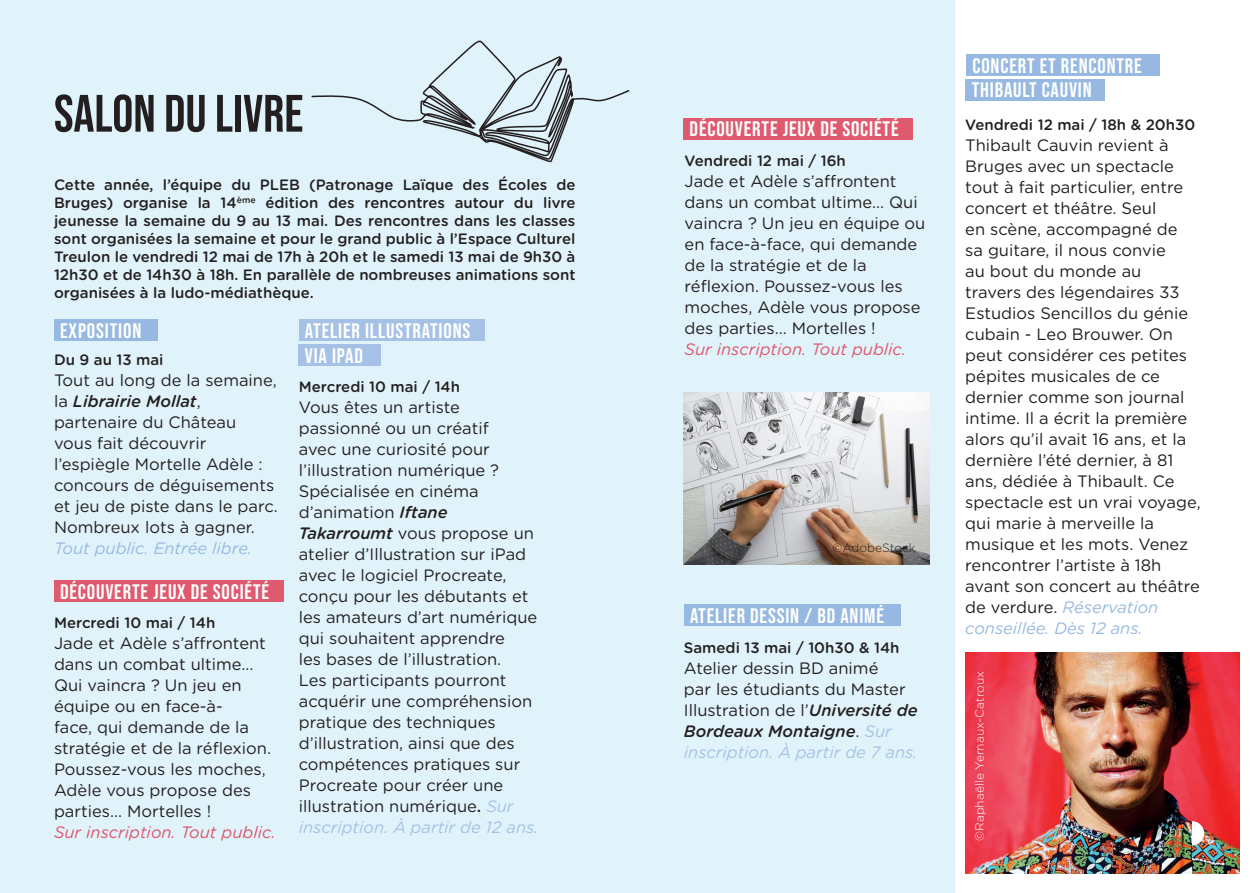
<style>
.page{position:relative;width:1259px;height:893px;background:#fff}
.page>*{position:absolute;margin:0;border:0;box-sizing:border-box;transform-origin:0 0}
.t1{font:52.5px "Bebas Neue";color:#231f20}
.t2{font:21px "Bebas Neue";letter-spacing:.04em;color:#fff}
.t3{font:16.5px/21px "Gotham Rounded";color:#231f20}
.t4{font:italic 16.5px "Gotham Rounded";color:#de546b}
.t5{font:500 15px/18px "Gotham Rounded";color:#231f20;text-align:justify}
.t6{font:300 12px "Gotham Rounded";color:#fff}
.t7{font:300 12px "Gotham Rounded";color:#231f20}
.t8{font:300 11.25px "Gotham Rounded";color:#fff}
.s1{font-weight:500;font-style:italic}
.s2{font-style:italic;color:#97b9e1}
.s3{font-weight:500}
.s4{font-style:italic;color:#a6c1e6}
</style>
<div class="page">
<div style="left:0;top:0;width:954px;height:893px;background:#e0f3fa"></div>
<img style="left:965px;top:653px;width:274px;height:221px">
<div style="left:966px;top:54px;width:193px;height:22px;background:#97b9e1"></div>
<div style="left:965px;top:79px;width:140px;height:21px;background:#97b9e1"></div>
<div style="left:299px;top:319px;width:185px;height:21px;background:#a6c1e6"></div>
<div style="left:299px;top:344px;width:82px;height:22px;background:#a6c1e6"></div>
<div style="left:684px;top:604px;width:216px;height:21px;background:#97b9e1"></div>
<svg style="left:311px;top:40px;width:319px;height:123px"></svg>
<div style="left:683px;top:118px;width:230px;height:21px;background:#e05a6f"></div>
<svg style="left:1192px;top:821px;width:12px;height:24px"></svg>
<div style="left:54px;top:319px;width:103px;height:21px;background:#97b9e1"></div>
<div style="left:54px;top:580px;width:230px;height:22px;background:#e05a6f"></div>
<img style="left:683px;top:392px;width:247px;height:172px">
<p class="t1" style="left:54px;top:84px;width:251px">SALON DU LIVRE</p>
<p class="t5" style="left:54px;top:175px;width:523px">Cette année, l’équipe du PLEB (Patronage Laïque des Écoles de Bruges) organise la 14<sup>ème</sup> édition des rencontres autour du livre jeunesse la semaine du 9 au 13 mai. Des rencontres dans les classes sont organisées la semaine et pour le grand public à l’Espace Culturel Treulon le vendredi 12 mai de 17h à 20h et le samedi 13 mai de 9h30 à 12h30 et de 14h30 à 18h. En parallèle de nombreuses animations sont organisées à la ludo-médiathèque.</p>
<p class="t2" style="left:60px;top:318px;width:83px">EXPOSITION</p>
<p class="t5" style="left:54px;top:350px;width:111px">Du 9 au 13 mai</p>
<p class="t3" style="left:54px;top:369px;width:225px">Tout au long de la semaine, la <span class="s1">Librairie Mollat</span>, partenaire du Château vous fait découvrir l’espiègle Mortelle Adèle : concours de déguisements et jeu de piste dans le parc.<br>Nombreux lots à gagner.<br><span class="s2">Tout public. Entrée libre.</span></p>
<p class="t2" style="left:60px;top:580px;width:210px">DÉCOUVERTE JEUX DE SOCIÉTÉ</p>
<p class="t5" style="left:54px;top:613px;width:163px">Mercredi 10 mai / 14h</p>
<p class="t3" style="left:54px;top:632px;width:219px">Jade et Adèle s’affrontent dans un combat ultime...<br>Qui vaincra ? Un jeu en équipe ou en face-à-<br>face, qui demande de la stratégie et de la réflexion.<br>Poussez-vous les moches,<br>Adèle vous propose des parties... Mortelles !</p>
<p class="t4" style="left:54px;top:821px;width:223px">Sur inscription. Tout public.</p>
<p class="t2" style="left:305px;top:318px;width:167px">ATELIER ILLUSTRATIONS</p>
<p class="t2" style="left:305px;top:344px;width:60px">VIA IPAD</p>
<p class="t5" style="left:299px;top:377px;width:163px">Mercredi 10 mai / 14h</p>
<p class="t3" style="left:299px;top:395px;width:202px">Vous êtes un artiste passionné ou un créatif avec une curiosité pour l’illustration numérique ?</p>
<p class="t3" style="left:299px;top:479px;width:241px">Spécialisée en cinéma d’animation <span class="s1">Iftane<br>Takarroumt</span> vous propose un atelier d’Illustration sur iPad avec le logiciel Procreate, conçu pour les débutants et les amateurs d’art numérique qui souhaitent apprendre<br>les bases de l’illustration.<br>Les participants pourront acquérir une compréhension pratique des techniques d’illustration, ainsi que des compétences pratiques sur<br>Procreate pour créer une illustration numérique<span class="s3">.</span> <span class="s4">Sur inscription. À partir de 12 ans.</span></p>
<p class="t2" style="left:689px;top:117px;width:210px">DÉCOUVERTE JEUX DE SOCIÉTÉ</p>
<p class="t5" style="left:684px;top:151px;width:163px">Vendredi 12 mai / 16h</p>
<p class="t3" style="left:684px;top:170px;width:242px">Jade et Adèle s’affrontent dans un combat ultime... Qui vaincra ? Un jeu en équipe ou en face-à-face, qui demande de la stratégie et de la réflexion. Poussez-vous les moches, Adèle vous propose des parties... Mortelles !</p>
<p class="t4" style="left:684px;top:338px;width:223px">Sur inscription. Tout public.</p>
<p class="t7" style="left:832px;top:539px;width:85px">©AdobeStock</p>
<p class="t2" style="left:690px;top:603px;width:195px">ATELIER DESSIN / BD ANIMÉ</p>
<p class="t5" style="left:684px;top:638px;width:217px">Samedi 13 mai / 10h30 &amp; 14h</p>
<p class="t3" style="left:684px;top:657px;width:235px">Atelier dessin BD animé<br>par les étudiants du Master<br>Illustration de l’<span class="s1">Université de<br>Bordeaux Montaigne</span>. <span class="s4">Sur inscription. À partir de 7 ans.</span></p>
<p class="t2" style="left:972px;top:54px;width:171px">CONCERT ET RENCONTRE</p>
<p class="t2" style="left:971px;top:78px;width:122px">THIBAULT CAUVIN</p>
<p class="t5" style="left:965px;top:115px;width:231px">Vendredi 12 mai / 18h &amp; 20h30</p>
<p class="t3" style="left:965px;top:134px;width:237px">Thibault Cauvin revient à<br>Bruges avec un spectacle tout à fait particulier, entre concert et théâtre. Seul<br>en scène, accompagné de<br>sa guitare, il nous convie<br>au bout du monde au travers des légendaires 33<br>Estudios Sencillos du génie cubain - Leo Brouwer. On peut considérer ces petites pépites musicales de ce dernier comme son journal intime. Il a écrit la première alors qu’il avait 16 ans, et la dernière l’été dernier, à 81 ans, dédiée à Thibault. Ce spectacle est un vrai voyage, qui marie à merveille la musique et les mots. Venez rencontrer l’artiste à 18h avant son concert au théâtre de verdure. <span class="s2">Réservation conseillée. Dès 12 ans.</span></p>
<p class="t6" style="left:971px;top:841px;width:172px;rotate:-90deg">©Raphaëlle Yernaux-Catroux</p>
<p class="t8" style="left:1169px;top:826px;width:16px">07</p>
</div>
